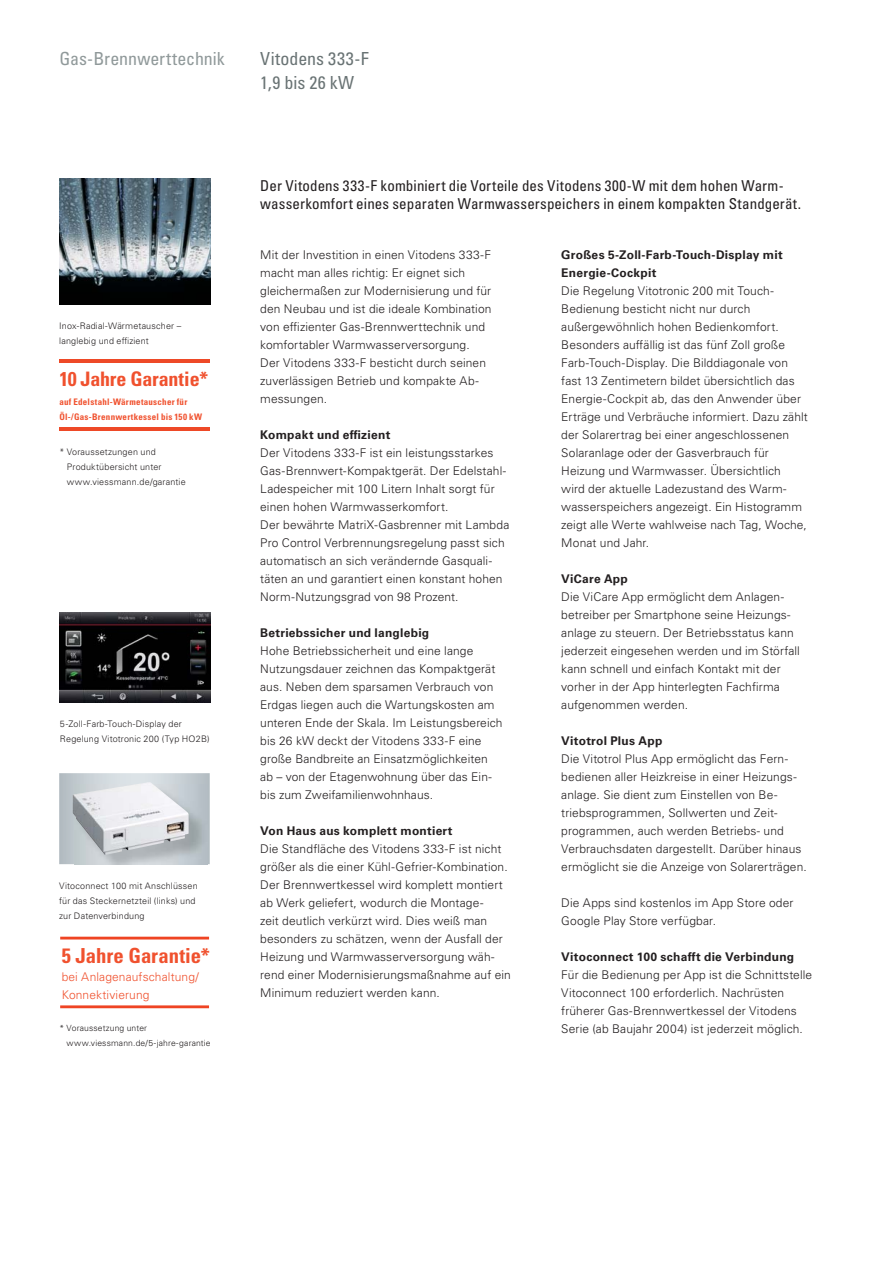
<style>
.page{position:relative;width:893px;height:1263px;background:#fff}
.page>*{position:absolute;margin:0;border:0;box-sizing:border-box;transform-origin:0 0}
.t1{font:20.7px "Univers LTCYR 67 Bold Cond";color:#f0512e}
.t2{font:19.95px "Univers LTCYR 67 Bold Cond";letter-spacing:-.01em;color:#f0512e}
.t3{font:condensed 18px/24px "Univers LTCYR 57";letter-spacing:.015em;color:#697374}
.t4{font:condensed 18px "Univers LTCYR 57";letter-spacing:-.005em;color:#90999a}
.t5{font:condensed 15px/18px "Univers LTCYR 57";letter-spacing:.005em;color:#231f20}
.t6{font:300 12px/18px "Univers LTCYR 45";letter-spacing:.01em;color:#231f20}
.t7{font:700 12px/18px "Univers LTCYR 65";letter-spacing:.02em;color:#231f20}
.t8{font:300 12px/18px "Univers LTCYR 45";letter-spacing:.01em;color:#f0512e}
.t9{font:300 9px/15px "Univers LTCYR 45";letter-spacing:.02em;color:#231f20}
.t10{font:9px/15px "Univers LTCYR 67 Bold Cond";letter-spacing:.025em;color:#f0512e}
.t11{font:300 8.55px/15px "Univers LTCYR 45";letter-spacing:.02em;color:#231f20}
</style>
<div class="page">
<img style="left:59px;top:179px;width:151px;height:126px">
<svg style="left:59px;top:773px;width:151px;height:91px;background:#c2cacf"></svg>
<img style="left:75px;top:784px;width:133px;height:80px">
<img style="left:73px;top:782px;width:116px;height:73px">
<hr style="left:60px;top:937px;width:149px;height:2px;background:#ef4423">
<hr style="left:60px;top:1005px;width:149px;height:3px;background:#ef4423">
<img style="left:60px;top:612px;width:151px;height:90px">
<hr style="left:59px;top:359px;width:151px;height:3px;background:#ee4927">
<hr style="left:59px;top:427px;width:151px;height:4px;background:#ee4927">
<h3 class="t4" style="left:60px;top:50px;width:167px">Gas-Brennwerttechnik</h3>
<h3 class="t3" style="left:260px;top:48px;width:110px">Vitodens 333-F<br>1,9 bis 26 kW</h3>
<p class="t9" style="left:59px;top:319px;width:123px">Inox-Radial-Wärmetauscher – langlebig und effizient</p>
<h2 class="t2" style="left:59px;top:367px;width:150px">10 Jahre Garantie*</h2>
<p class="t10" style="left:59px;top:394px;width:144px">auf Edelstahl-Wärmetauscher für<br>Öl-/Gas-Brennwertkessel bis 150 kW</p>
<p class="t9" style="left:67px;top:445px;width:120px;text-indent:-8px">* Voraussetzungen und<br>Produkt übersicht unter www.viessmann.de/garantie</p>
<p class="t9" style="left:60px;top:717px;width:151px">5-Zoll-Farb-Touch-Display der<br>Regelung Vitotronic 200 (Typ HO2B)</p>
<p class="t9" style="left:59px;top:879px;width:140px">Vitoconnect 100 mit Anschlüssen für das Steckernetzteil (links) und zur Datenverbindung</p>
<h1 class="t1" style="left:62px;top:944px;width:150px">5 Jahre Garantie*</h1>
<p class="t8" style="left:62px;top:969px;width:139px">bei Anlagenaufschaltung/<br>Konnektivierung</p>
<p class="t11" style="left:67px;top:1022px;width:146px;text-indent:-7px">* Voraussetzung unter www.viessmann.de/5-jahre-garantie</p>
<p class="t5" style="left:260px;top:177px;width:542px">Der Vitodens 333-F kombiniert die Vorteile des Vitodens 300-W mit dem hohen Warm&shy;wasserkomfort eines separaten Warmwasserspeichers in einem kompakten Standgerät.</p>
<p class="t6" style="left:260px;top:247px;width:233px">Mit der Investition in einen Vitodens 333-F macht man alles richtig: Er eignet sich gleichermaßen zur Modernisierung und für den Neubau und ist die ideale Kombination von effizienter Gas-Brennwerttechnik und komfortabler Warmwasserversorgung.<br>Der Vitodens 333-F besticht durch seinen zuverlässigen Betrieb und kompakte Ab&shy;messungen.</p>
<p class="t7" style="left:260px;top:427px;width:132px">Kompakt und effizient</p>
<p class="t6" style="left:260px;top:445px;width:251px">Der Vitodens 333-F ist ein leistungsstarkes Gas-Brennwert-Kompaktgerät. Der Edelstahl-Ladespeicher mit 100 Litern Inhalt sorgt für einen hohen Warmwasserkomfort.<br>Der bewährte MatriX-Gasbrenner mit Lambda Pro Control Verbrennungsregelung passt sich automatisch an sich verändernde Gasquali&shy;täten an und garantiert einen konstant hohen Norm-Nutzungsgrad von 98 Prozent.</p>
<p class="t7" style="left:260px;top:625px;width:171px">Betriebssicher und langlebig</p>
<p class="t6" style="left:260px;top:643px;width:244px">Hohe Betriebssicherheit und eine lange Nutzungsdauer zeichnen das Kompaktgerät aus. Neben dem sparsamen Verbrauch von Erdgas liegen auch die Wartungskosten am unteren Ende der Skala. Im Leistungsbereich bis 26 kW deckt der Vitodens 333-F eine große Bandbreite an Einsatzmöglichkeiten ab – von der Etagenwohnung über das Ein&shy;bis zum Zweifamilienwohnhaus.</p>
<p class="t7" style="left:260px;top:823px;width:194px">Von Haus aus komplett montiert</p>
<p class="t6" style="left:260px;top:841px;width:252px">Die Standfläche des Vitodens 333-F ist nicht größer als die einer Kühl-Gefrier-Kombination.<br>Der Brennwertkessel wird komplett montiert ab Werk geliefert, wodurch die Montage-<br>zeit deutlich verkürzt wird. Dies weiß man besonders zu schätzen, wenn der Ausfall der Heizung und Warmwasserversorgung wäh&shy;rend einer Modernisierungsmaßnahme auf ein Minimum reduziert werden kann.</p>
<p class="t7" style="left:561px;top:247px;width:223px">Großes 5-Zoll-Farb-Touch-Display mit<br>Energie-Cockpit</p>
<p class="t6" style="left:561px;top:283px;width:248px">Die Regelung Vitotronic 200 mit Touch-Bedienung besticht nicht nur durch<br>außer gewöhnlich hohen Bedienkomfort.<br>Besonders auffällig ist das fünf Zoll große Farb-Touch-Display. Die Bilddiagonale von fast 13 Zentimetern bildet übersichtlich das Energie-Cockpit ab, das den Anwender über Erträge und Verbräuche informiert. Dazu zählt der Solarertrag bei einer angeschlossenen Solaranlage oder der Gasverbrauch für Heizung und Warmwasser. Übersichtlich<br>wird der aktuelle Ladezustand des Warm&shy;wasserspeichers angezeigt. Ein Histogramm zeigt alle Werte wahlweise nach Tag, Woche, Monat und Jahr.</p>
<p class="t7" style="left:561px;top:571px;width:68px">ViCare App</p>
<p class="t6" style="left:561px;top:589px;width:240px">Die ViCare App ermöglicht dem Anlagen&shy;betreiber per Smartphone seine Heizungs&shy;anlage zu steuern. Der Betriebsstatus kann jederzeit eingesehen werden und im Störfall kann schnell und einfach Kontakt mit der vorher in der App hinterlegten Fachfirma aufgenommen werden.</p>
<p class="t7" style="left:561px;top:733px;width:103px">Vitotrol Plus App</p>
<p class="t6" style="left:561px;top:751px;width:247px">Die Vitotrol Plus App ermöglicht das Fern - bedienen aller Heizkreise in einer Heizungs&shy;anlage. Sie dient zum Einstellen von Be&shy;triebsprogrammen, Sollwerten und Zeit&shy;programmen, auch werden Betriebs- und Verbrauchsdaten dargestellt. Darüber hinaus ermöglicht sie die Anzeige von Solarerträgen.</p>
<p class="t6" style="left:561px;top:895px;width:234px">Die Apps sind kostenlos im App Store oder<br>Google Play Store verfügbar.</p>
<p class="t7" style="left:561px;top:949px;width:234px">Vitoconnect 100 schafft die Verbindung</p>
<p class="t6" style="left:561px;top:967px;width:252px">Für die Bedienung per App ist die Schnitt stelle Vitoconnect 100 erforderlich. Nachrüsten früherer Gas-Brennwertkessel der Vitodens Serie (ab Baujahr 2004) ist jederzeit möglich.</p>
</div>
